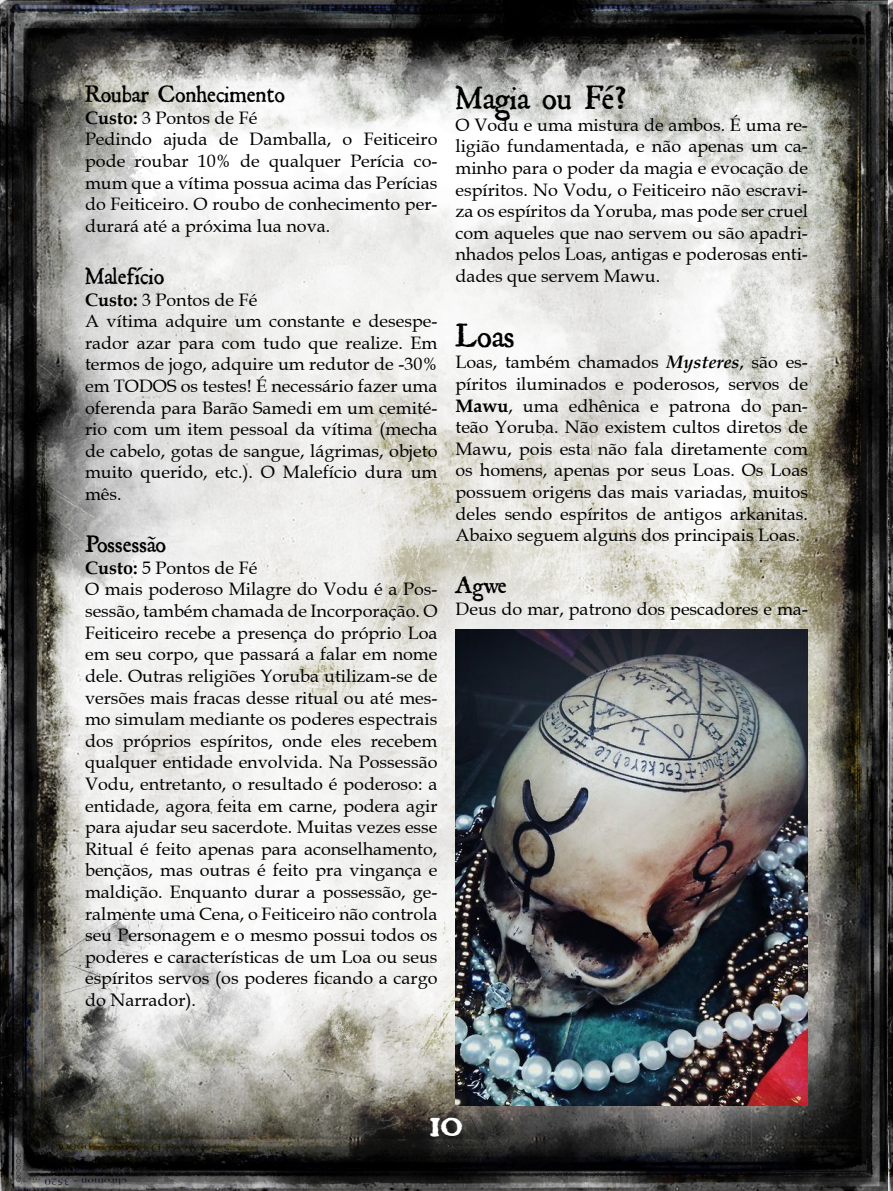
<style>
.page{position:relative;width:893px;height:1191px;background:#fff}
.page>*{position:absolute;margin:0;border:0;box-sizing:border-box;transform-origin:0 0}
.t1{font:45px "Roman Antique";color:#fff}
.t2{font:36px "Roman Antique";color:#000}
.t3{font:25.5px "Roman Antique";color:#000}
.t4{font:18px/21.6px "Book Antiqua";color:#000}
.s1{font-weight:700}
.s2{font-weight:700;font-style:italic}
</style>
<div class="page">
<img style="left:0;top:0;width:888px;height:1191px">
<img style="left:888px;top:0;width:5px;height:1191px">
<img style="left:455px;top:629px;width:353px;height:477px">
<h3 class="t3" style="left:85px;top:85px;width:202px">Roubar Conhecimento</h3>
<p class="t4" style="left:85px;top:109px;width:354px"><span class="s1">Custo:</span> 3 Pontos de Fé<br>Pedindo ajuda de Damballa, o Feiticeiro pode roubar 10% de qualquer Perícia co&shy;mum que a vítima possua acima das Perícias do Feiticeiro. O roubo de conhecimento per&shy;durará até a próxima lua nova.</p>
<h3 class="t3" style="left:85px;top:267px;width:81px">Malefício</h3>
<p class="t4" style="left:85px;top:291px;width:354px"><span class="s1">Custo:</span> 3 Pontos de Fé<br>A vítima adquire um constante e desespe&shy;rador azar para com tudo que realize. Em termos de jogo, adquire um redutor de -30% em TODOS os testes! É necessário fazer uma oferenda para Barão Samedi em um cemité&shy;rio com um item pessoal da vítima (mecha de cabelo, gotas de sangue, lágrimas, objeto muito querido, etc.). O Malefício dura um mês.</p>
<h3 class="t3" style="left:85px;top:535px;width:83px">Possessão</h3>
<p class="t4" style="left:85px;top:559px;width:354px"><span class="s1">Custo:</span> 5 Pontos de Fé<br>O mais poderoso Milagre do Vodu é a Pos&shy;sessão, também chamada de Incorporação. O Feiticeiro recebe a presença do próprio Loa em seu corpo, que passará a falar em nome dele. Outras religiões Yoruba utilizam-se de versões mais fracas desse ritual ou até mes&shy;mo simulam mediante os poderes espectrais dos próprios espíritos, onde eles recebem qualquer entidade envolvida. Na Possessão Vodu, entretanto, o resultado é poderoso: a entidade, agora feita em carne, podera agir para ajudar seu sacerdote. Muitas vezes esse Ritual é feito apenas para aconselhamento, bençãos, mas outras é feito pra vingança e maldição. Enquanto durar a possessão, ge&shy;ralmente uma Cena, o Feiticeiro não controla seu Personagem e o mesmo possui todos os poderes e características de um Loa ou seus espíritos servos (os poderes ficando a cargo do Narrador).</p>
<h2 class="t2" style="left:455px;top:85px;width:174px">Magia ou Fé?</h2>
<p class="t4" style="left:455px;top:116px;width:354px;text-align:justify">O Vodu e uma mistura de ambos. É uma re&shy;ligião fundamentada, e não apenas um ca&shy;minho para o poder da magia e evocação de espíritos. No Vodu, o Feiticeiro não escravi&shy;za os espíritos da Yoruba, mas pode ser cruel com aqueles que nao servem ou são apadri&shy;nhados pelos Loas, antigas e poderosas enti&shy;dades que servem Mawu.</p>
<h2 class="t2" style="left:455px;top:323px;width:61px">Loas</h2>
<p class="t4" style="left:455px;top:353px;width:354px;text-align:justify">Loas, também chamados <span class="s2">Mysteres</span>, são es&shy;píritos iluminados e poderosos, servos de <span class="s1">Mawu</span>, uma edhênica e patrona do pan&shy;teão Yoruba. Não existem cultos diretos de Mawu, pois esta não fala diretamente com os homens, apenas por seus Loas. Os Loas possuem origens das mais variadas, muitos deles sendo espíritos de antigos arkanitas.<br>Abaixo seguem alguns dos principais Loas.</p>
<h3 class="t3" style="left:455px;top:576px;width:53px">Agwe</h3>
<p class="t4" style="left:455px;top:600px;width:354px">Deus do mar, patrono dos pescadores e ma-</p>
<h1 class="t1" style="left:430px;top:1106px;width:35px">10</h1>
</div>
